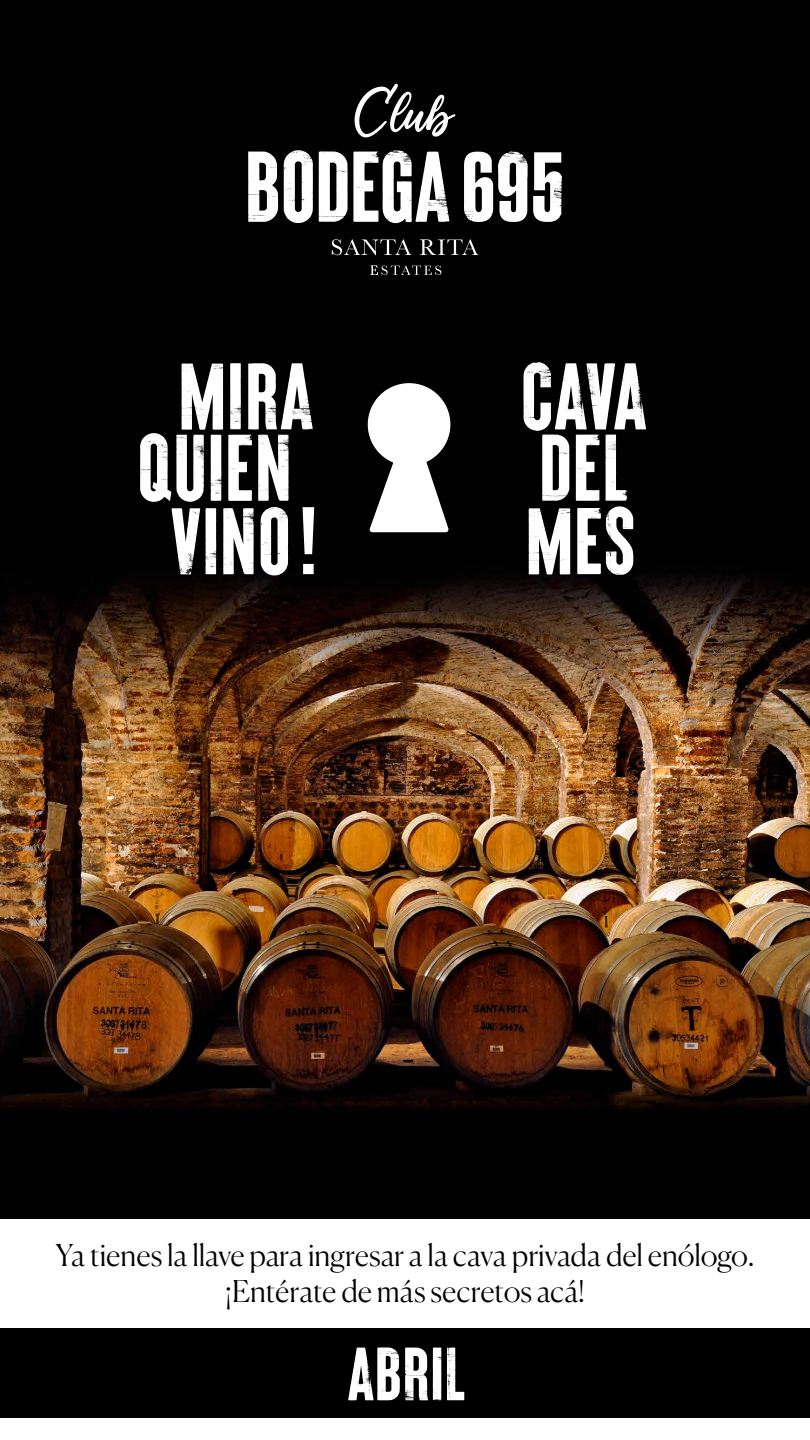
<style>
.page{position:relative;width:810px;height:1440px;background:#fff}
.page>*{position:absolute;margin:0;border:0;box-sizing:border-box;transform-origin:0 0}
.t1{font:94.05px/72.5px "Brixton Wood PERSONAL USE ONLY Vector";color:#fff;text-align:center}
.t2{font:75px "Brixton Wood PERSONAL USE ONLY Vector";color:#fff}
.t3{font:300 30px/36px "Canela";letter-spacing:-.005em;color:#000;text-align:center}
.s1{font-family:"DIN Pro";font-weight:500}
</style>
<div class="page">
<img style="left:0;top:0;width:810px;height:1219px">
<div style="left:0;top:1328px;width:810px;height:90px;background:#000"></div>
<div style="left:368px;top:383px;width:82px;height:83px;background:#fff;border-radius:50%"></div>
<svg style="left:369px;top:453px;width:80px;height:79px"></svg>
<svg style="left:248px;top:151px;width:30px;height:71px"></svg>
<svg style="left:284px;top:150px;width:29px;height:73px"></svg>
<svg style="left:319px;top:150px;width:131px;height:73px"></svg>
<svg style="left:464px;top:151px;width:98px;height:71px"></svg>
<svg style="left:332px;top:239px;width:79px;height:16px"></svg>
<svg style="left:420px;top:239px;width:58px;height:16px"></svg>
<svg style="left:370px;top:265px;width:71px;height:10px"></svg>
<svg style="left:355px;top:84px;width:100px;height:53px"></svg>
<h1 class="t1" style="left:137px;top:367px;width:187px">MIRA<br>QUIEN<br>VINO<span class="s1">!</span></h1>
<h1 class="t1" style="left:520px;top:367px;width:129px;text-align:left">CAVA<br>DEL<br>MES</h1>
<p class="t3" style="left:56px;top:1234px;width:700px">Ya tienes la llave para ingresar a la cava privada del enólogo. ¡Entérate de más secretos acá!</p>
<h2 class="t2" style="left:347px;top:1346px;width:120px">ABRIL</h2>
</div>
